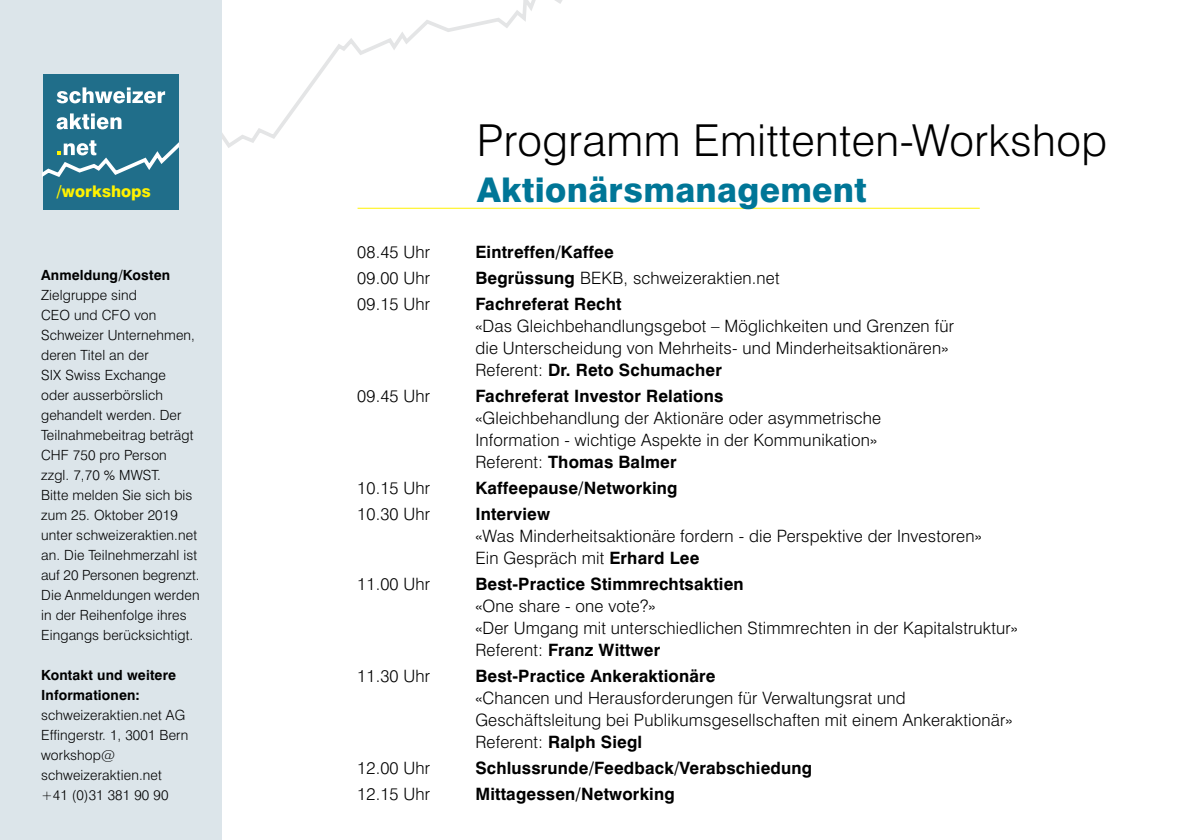
<style>
.page{position:relative;width:1191px;height:840px;background:#fff}
.page>*{position:absolute;margin:0;border:0;box-sizing:border-box;transform-origin:0 0}
.t1{font:300 44px "Swiss 721 BT";letter-spacing:.01em;color:#000}
.t2{font:800 34px "Swiss 721 BT";letter-spacing:.01em;color:#007697}
.t3{font:300 17px/22px "Swiss 721 BT";letter-spacing:.01em;color:#000}
.t4{font:700 17px "Swiss 721 BT";letter-spacing:.01em;color:#000}
.t5{font:800 16px "Swiss 721 BT";color:#fff200}
.t6{font:300 14px/20px "Swiss 721 BT";letter-spacing:.01em;color:#000}
.t7{font:700 14px/20px "Swiss 721 BT";letter-spacing:.01em;color:#000}
.s1{font-weight:700}
</style>
<div class="page">
<svg style="left:221px;top:0;width:511px;height:218px"></svg>
<div style="left:0;top:0;width:221px;height:839px;background:#dce5ea"></div>
<hr style="left:357px;top:208px;width:622px;height:1px;background:#fff200">
<div style="left:43px;top:74px;width:136px;height:136px;background:#206e8a"></div>
<svg style="left:43px;top:140px;width:136px;height:37px"></svg>
<svg style="left:57px;top:113px;width:64px;height:16px"></svg>
<svg style="left:57px;top:87px;width:108px;height:16px"></svg>
<p class="t5" style="left:57px;top:182px;width:96px">/workshops</p>
<p class="t7" style="left:41px;top:264px;width:131px">Anmeldung/Kosten</p>
<p class="t6" style="left:41px;top:284px;width:160px">Zielgruppe sind<br>CEO und CFO von<br>Schweizer Unternehmen, deren Titel an der<br>SIX Swiss Exchange<br>oder ausserbörslich gehandelt werden. Der<br>Teilnahmebeitrag beträgt<br>CHF 750 pro Person<br>zzgl. 7,70 % MWST.<br>Bitte melden Sie sich bis zum 25. Oktober 2019 unter schweizeraktien.net an. Die Teilnehmerzahl ist auf 20 Personen begrenzt.<br>Die Anmeldungen werden in der Reihenfolge ihres<br>Eingangs berücksichtigt.</p>
<p class="t7" style="left:41px;top:664px;width:137px">Kontakt und weitere<br>Informationen:</p>
<p class="t6" style="left:41px;top:704px;width:149px">schweizeraktien.net AG<br>Effingerstr. 1, 3001 Bern workshop@ schweizeraktien.net +41 (0)31 381 90 90</p>
<h1 class="t1" style="left:476px;top:114px;width:632px">Programm Emittenten-Workshop</h1>
<h2 class="t2" style="left:476px;top:169px;width:391px">Aktionärsmanagement</h2>
<p class="t3" style="left:357px;top:240px;width:74px">08.45 Uhr</p>
<p class="t4" style="left:475px;top:241px;width:140px">Eintreffen/Kaffee</p>
<p class="t3" style="left:357px;top:266px;width:74px">09.00 Uhr</p>
<p class="t3" style="left:475px;top:266px;width:306px"><span class="s1">Begrüssung</span> BEKB, schweizeraktien.net</p>
<p class="t3" style="left:357px;top:292px;width:74px">09.15 Uhr</p>
<p class="t4" style="left:475px;top:293px;width:148px">Fachreferat Recht</p>
<p class="t3" style="left:475px;top:314px;width:480px">«Das Gleichbehandlungsgebot – Möglichkeiten und Grenzen für die Unterscheidung von Mehrheits- und Minderheitsaktionären»<br>Referent: <span class="s1">Dr. Reto Schumacher</span></p>
<p class="t3" style="left:357px;top:384px;width:74px">09.45 Uhr</p>
<p class="t4" style="left:475px;top:385px;width:249px">Fachreferat Investor Relations</p>
<p class="t3" style="left:475px;top:406px;width:407px">«Gleichbehandlung der Aktionäre oder asymmetrische<br>Information - wichtige Aspekte in der Kommunikation»<br>Referent: <span class="s1">Thomas Balmer</span></p>
<p class="t3" style="left:357px;top:476px;width:74px">10.15 Uhr</p>
<p class="t4" style="left:475px;top:477px;width:204px">Kaffeepause/Networking</p>
<p class="t3" style="left:357px;top:502px;width:74px">10.30 Uhr</p>
<p class="t4" style="left:475px;top:503px;width:76px">Interview</p>
<p class="t3" style="left:475px;top:524px;width:508px">«Was Minderheitsaktionäre fordern - die Perspektive der Investoren»<br>Ein Gespräch mit <span class="s1">Erhard Lee</span></p>
<p class="t3" style="left:357px;top:572px;width:74px">11.00 Uhr</p>
<p class="t4" style="left:475px;top:573px;width:270px">Best-Practice Stimmrechtsaktien</p>
<p class="t3" style="left:475px;top:594px;width:544px">«One share - one vote?»<br>«Der Umgang mit unterschiedlichen Stimmrechten in der Kapitalstruktur»<br>Referent: <span class="s1">Franz Wittwer</span></p>
<p class="t3" style="left:357px;top:664px;width:74px">11.30 Uhr</p>
<p class="t4" style="left:475px;top:665px;width:242px">Best-Practice Ankeraktionäre</p>
<p class="t3" style="left:475px;top:686px;width:538px">«Chancen und Herausforderungen für Verwaltungsrat und<br>Geschäftsleitung bei Publikumsgesellschaften mit einem Ankeraktionär»<br>Referent: <span class="s1">Ralph Siegl</span></p>
<p class="t3" style="left:357px;top:756px;width:74px">12.00 Uhr</p>
<p class="t4" style="left:475px;top:757px;width:338px">Schlussrunde/Feedback/Verabschiedung</p>
<p class="t3" style="left:357px;top:782px;width:74px">12.15 Uhr</p>
<p class="t4" style="left:475px;top:783px;width:201px">Mittagessen/Networking</p>
</div>
